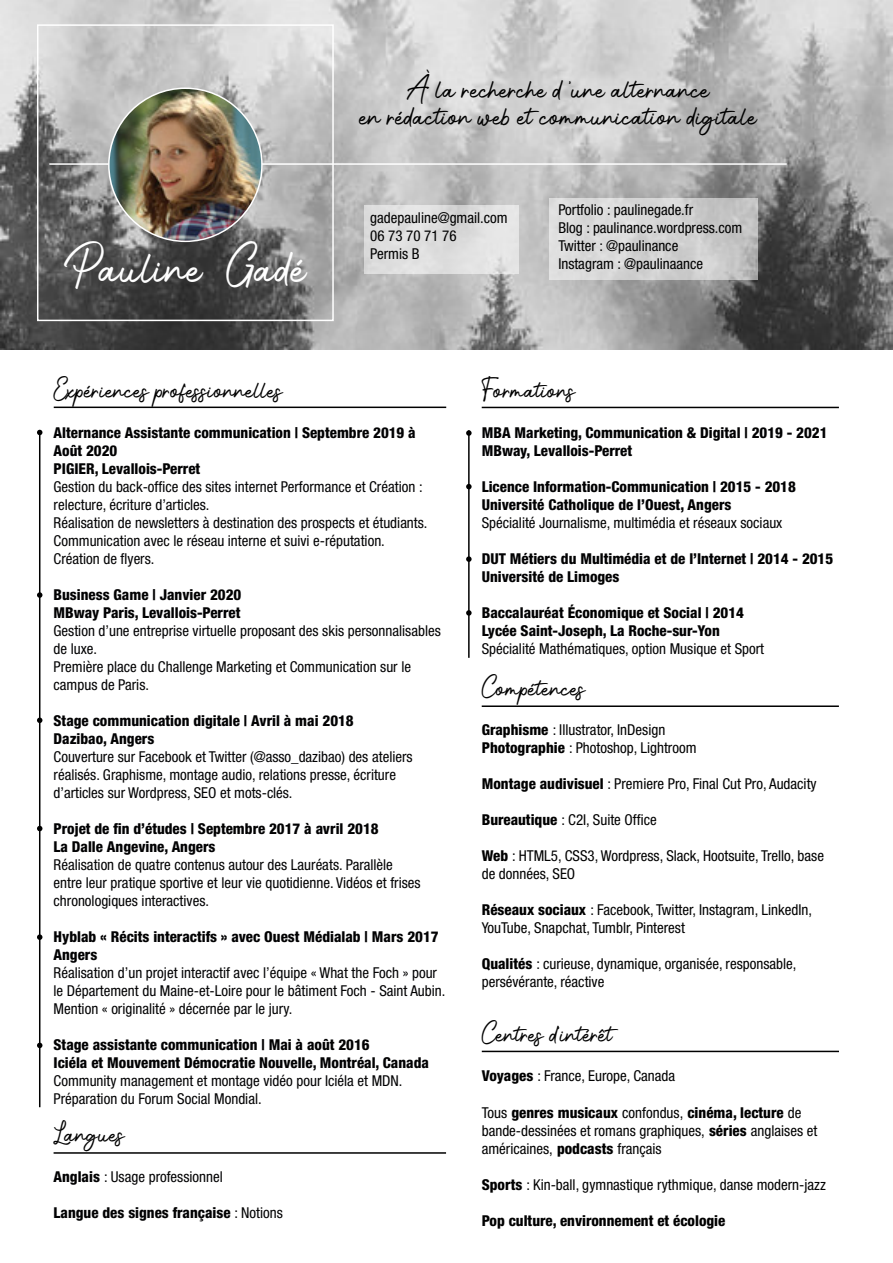
<style>
.page{position:relative;width:893px;height:1263px;background:#fff}
.page>*{position:absolute;margin:0;border:0;box-sizing:border-box;transform-origin:0 0}
.t1{font:28.5px "Photoshoot";color:#fff}
.t2{font:16.5px/27px "Photoshoot";color:#000;text-align:center}
.t3{font:condensed 15px/18px "Helvetica Neue LT Std";color:#020203}
.t4{font:800 condensed 15px/18px "Helvetica Neue LT Std";color:#020203}
.t5{font:condensed 15px/18px "Helvetica Neue LT Std";color:#000}
.t6{font:15px "Photoshoot";color:#000}
.t7{font:800 condensed 15px "Helvetica Neue LT Std";color:#000}
.s1{font-weight:800}
.s2{font-weight:400}
.s3{color:#000}
</style>
<div class="page">
<hr style="left:54px;top:407px;width:392px;height:1px;background:#000">
<hr style="left:468px;top:430px;width:2px;height:228px;background:#000">
<img style="left:0;top:0;width:893px;height:349px">
<div style="left:364px;top:205px;width:155px;height:68px;background:#dfdfdf"></div>
<hr style="left:49px;top:163px;width:738px;height:2px;background:#fff">
<img style="left:109px;top:88px;width:153px;height:153px;border-radius:77px">
<div style="left:37px;top:24px;width:297px;height:297px;border:2px solid #fff"></div>
<svg style="left:466px;top:430px;width:6px;height:6px"></svg>
<svg style="left:466px;top:556px;width:6px;height:6px"></svg>
<svg style="left:466px;top:610px;width:6px;height:6px"></svg>
<hr style="left:39px;top:432px;width:1px;height:675px;background:#000">
<svg style="left:37px;top:430px;width:5px;height:5px"></svg>
<svg style="left:37px;top:592px;width:5px;height:6px"></svg>
<svg style="left:37px;top:717px;width:5px;height:6px"></svg>
<svg style="left:37px;top:826px;width:5px;height:5px"></svg>
<svg style="left:37px;top:934px;width:5px;height:6px"></svg>
<hr style="left:482px;top:407px;width:357px;height:1px;background:#000">
<hr style="left:54px;top:1152px;width:392px;height:2px;background:#000">
<hr style="left:482px;top:705px;width:357px;height:2px;background:#000">
<hr style="left:482px;top:1051px;width:357px;height:1px;background:#000">
<svg style="left:549px;top:198px;width:209px;height:82px;background:#d1d1d1"></svg>
<svg style="left:37px;top:1043px;width:5px;height:5px"></svg>
<svg style="left:466px;top:484px;width:6px;height:5px"></svg>
<h1 class="t1" style="left:64px;top:255px;width:244px">Pauline Gadé</h1>
<p class="t2" style="left:359px;top:78px;width:399px">À la recherche d 'une alternance<br>en rédaction web etcommunication digitale</p>
<p class="t5" style="left:370px;top:209px;width:139px">gadepauline@gmail.com<br>06 73 70 71 76<br>Permis B</p>
<p class="t5" style="left:558px;top:200px;width:186px">Portfolio : paulinegade.fr<br>Blog : paulinance.wordpress.com<br>Twitter : @paulinance<br>Instagram : @paulinaance</p>
<p class="t6" style="left:54px;top:383px;width:230px">Expériences professionnelles</p>
<p class="t4" style="left:54px;top:423px;width:364px">Alternance Assistante communication | Septembre 2019 à<br>Août 2020<br>PIGIER, Levallois-Perret</p>
<p class="t3" style="left:54px;top:477px;width:375px">Gestion du back-office des sites internet Performance et Création : relecture, écriture d’articles.<br>Réalisation de newsletters à destination des prospects et étudiants.<br>Communication avec le réseau interne et suivi e-réputation.<br>Création de flyers.</p>
<p class="t4" style="left:54px;top:585px;width:189px">Business Game | Janvier 2020<br>MBway Paris, Levallois-Perret</p>
<p class="t3" style="left:54px;top:621px;width:389px">Gestion d’une entreprise virtuelle proposant des skis personnalisables de luxe.<br>Première place du Challenge Marketing et Communication sur le campus de Paris.</p>
<p class="t4" style="left:54px;top:711px;width:302px">Stage communication digitale | Avril à mai 2018<br>Dazibao, Angers</p>
<p class="t3" style="left:54px;top:747px;width:361px">Couverture sur Facebook et Twitter (@asso_dazibao) des ateliers réalisés. Graphisme, montage audio, relations presse, écriture d’articles sur Wordpress, SEO et mots-clés.</p>
<p class="t4" style="left:54px;top:819px;width:327px">Projet de fin d’études | Septembre 2017 à avril 2018<br>La Dalle Angevine, Angers</p>
<p class="t3" style="left:54px;top:855px;width:369px">Réalisation de quatre contenus autour des Lauréats. Parallèle entre leur pratique sportive et leur vie quotidienne. Vidéos et frises chronologiques interactives.</p>
<p class="t4" style="left:54px;top:927px;width:387px">Hyblab « Récits interactifs » avec Ouest Médialab | Mars 2017<br>Angers</p>
<p class="t3" style="left:54px;top:963px;width:393px">Réalisation d’un projet interactif avec l’équipe « What the Foch » pour le Département du Maine-et-Loire pour le bâtiment Foch - Saint Aubin.<br>Mention « originalité » décernée par le jury.</p>
<p class="t4" style="left:54px;top:1035px;width:377px">Stage assistante communication | Mai à août 2016<br>Iciéla et Mouvement Démocratie Nouvelle, Montréal, Canada</p>
<p class="t3" style="left:54px;top:1071px;width:350px">Community management et montage vidéo pour Iciéla et MDN.<br>Préparation du Forum Social Mondial.</p>
<p class="t6" style="left:54px;top:1126px;width:72px">Langues</p>
<p class="t3" style="left:54px;top:1168px;width:171px"><span class="s1">Anglais</span> : Usage professionnel</p>
<p class="t4" style="left:54px;top:1204px;width:231px">Langue des signes française <span class="s2">: Notions</span></p>
<p class="t6" style="left:482px;top:383px;width:95px">Formations</p>
<p class="t4" style="left:482px;top:423px;width:347px">MBA Marketing, Communication &amp; Digital | 2019 - 2021<br>MBway, Levallois-Perret</p>
<p class="t4" style="left:482px;top:477px;width:316px">Licence Information-Communication | 2015 - 2018<br>Université Catholique de l’Ouest, Angers</p>
<p class="t3" style="left:482px;top:513px;width:302px">Spécialité Journalisme, multimédia et réseaux sociaux</p>
<p class="t4" style="left:482px;top:549px;width:353px">DUT Métiers du Multimédia et de l’Internet <span class="s3">| 2014 - 2015<br></span>Université de Limoges</p>
<p class="t4" style="left:482px;top:603px;width:264px">Baccalauréat <span class="s3">Économique et Social | 2014<br></span>Lycée Saint-Joseph, La Roche-sur-Yon</p>
<p class="t3" style="left:482px;top:639px;width:284px">Spécialité Mathématiques, option Musique et Sport</p>
<p class="t6" style="left:482px;top:681px;width:105px">Compétences</p>
<p class="t5" style="left:482px;top:721px;width:216px"><span class="s1">Graphisme</span> : Illustrator, InDesign<br><span class="s1">Photographie</span> : Photoshop, Lightroom</p>
<p class="t5" style="left:482px;top:775px;width:336px"><span class="s1">Montage audivisuel</span> : Premiere Pro, Final Cut Pro, Audacity</p>
<p class="t5" style="left:482px;top:811px;width:177px"><span class="s1">Bureautique</span> : C2I, Suite Office</p>
<p class="t5" style="left:482px;top:847px;width:344px"><span class="s1">Web</span> : HTML5, CSS3, Wordpress, Slack, Hootsuite, Trello, base de données, SEO</p>
<p class="t5" style="left:482px;top:901px;width:332px"><span class="s1">Réseaux sociaux</span> : Facebook, Twitter, Instagram, LinkedIn,<br>YouTube, Snapchat, Tumblr, Pinterest</p>
<p class="t5" style="left:482px;top:955px;width:316px"><span class="s1">Qualités</span> : curieuse, dynamique, organisée, responsable, persévérante, réactive</p>
<p class="t6" style="left:482px;top:1026px;width:141px">Centres d'intérêt</p>
<p class="t5" style="left:482px;top:1067px;width:195px"><span class="s1">Voyages</span> : France, Europe, Canada</p>
<p class="t5" style="left:482px;top:1103px;width:337px">Tous <span class="s1">genres musicaux</span> confondus, <span class="s1">cinéma, lecture</span> de bande-dessinées et romans graphiques, <span class="s1">séries</span> anglaises et américaines, <span class="s1">podcasts</span> français</p>
<p class="t5" style="left:482px;top:1175px;width:346px"><span class="s1">Sports</span> : Kin-ball, gymnastique rythmique, danse modern-jazz</p>
<p class="t7" style="left:482px;top:1211px;width:245px">Pop culture, environnement et écologie</p>
</div>
